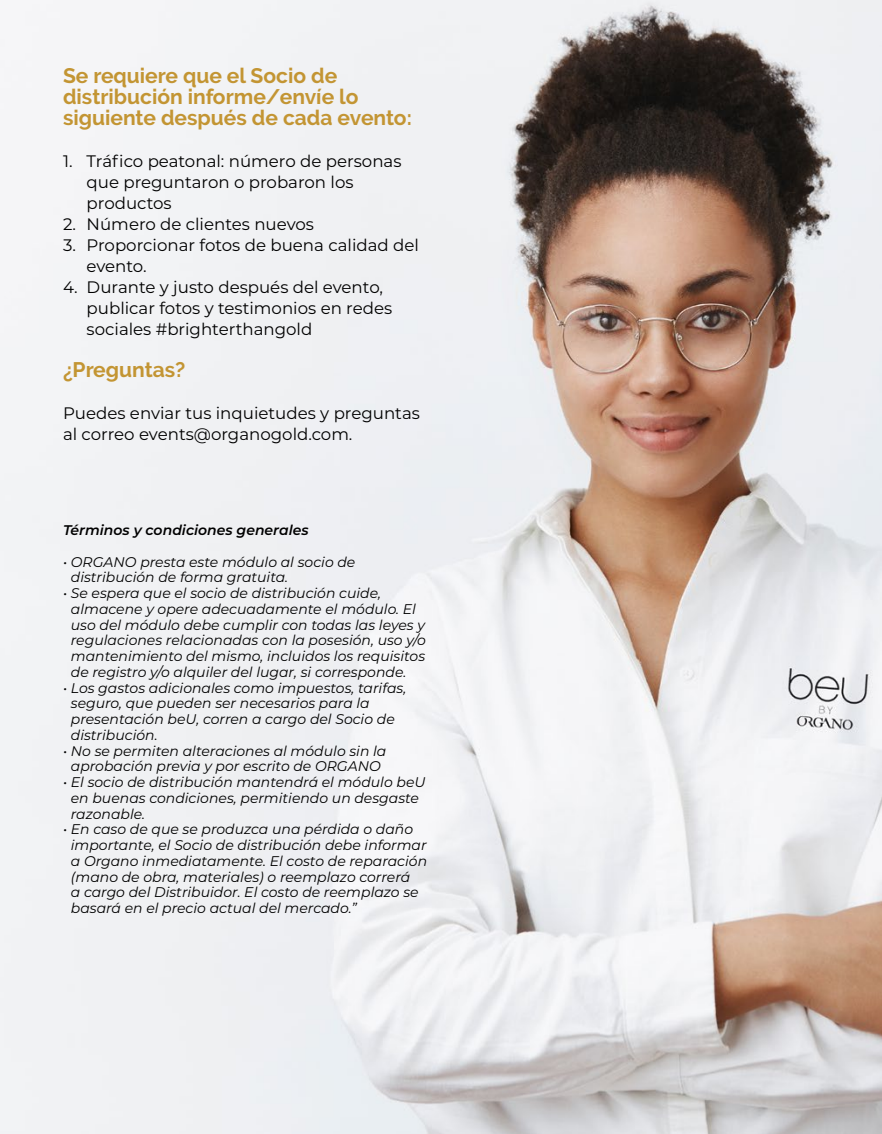
<style>
.page{position:relative;width:882px;height:1134px;background:#fff}
.page>*{position:absolute;margin:0;border:0;box-sizing:border-box;transform-origin:0 0}
.t1{font:700 21px/21px "Raleway";color:#c39533}
.t2{font:16.62px/21px "Montserrat";color:#000}
.t3{font:italic 14px/15.8px "Montserrat";color:#000}
.t4{font:italic 600 14px "Montserrat";color:#000}
</style>
<div class="page">
<img style="left:0;top:0;width:882px;height:1134px">
<h1 class="t1" style="left:63px;top:65px;width:350px">Se requiere que el Socio de distribución informe/envíe lo siguiente después de cada evento:</h1>
<p class="t2" style="left:87px;top:150px;width:316px;text-indent:-24px">1. Tráfico peatonal: número de personas que preguntaron o probaron los productos</p>
<p class="t2" style="left:63px;top:213px;width:253px">2. Número de clientes nuevos</p>
<p class="t2" style="left:87px;top:234px;width:334px;text-indent:-24px">3. Proporcionar fotos de buena calidad del evento.</p>
<p class="t2" style="left:87px;top:276px;width:307px;text-indent:-24px">4. Durante y justo después del evento, publicar fotos y testimonios en redes sociales #brighterthangold</p>
<h1 class="t1" style="left:63px;top:359px;width:124px">¿Preguntas?</h1>
<p class="t2" style="left:63px;top:402px;width:358px">Puedes enviar tus inquietudes y preguntas al correo events@organogold.com.</p>
<p class="t4" style="left:63px;top:520px;width:247px">Términos y condiciones generales</p>
<p class="t3" style="left:71px;top:553px;width:286px;text-indent:-8px">• ORGANO presta este módulo al socio de distribución de forma gratuita.</p>
<p class="t3" style="left:71px;top:585px;width:357px;text-indent:-8px">• Se espera que el socio de distribución cuide, almacene y opere adecuadamente el módulo. El uso del módulo debe cumplir con todas las leyes y regulaciones relacionadas con la posesión, uso y/o mantenimiento del mismo, incluidos los requisitos de registro y/o alquiler del lugar, si corresponde.</p>
<p class="t3" style="left:71px;top:679px;width:337px;text-indent:-8px">• Los gastos adicionales como impuestos, tarifas, seguro, que pueden ser necesarios para la presentación beU, corren a cargo del Socio de distribución.</p>
<p class="t3" style="left:63px;top:742px;width:325px;text-align:center">• No se permiten alteraciones al módulo sin la aprobación previa y por escrito de ORGANO</p>
<p class="t3" style="left:71px;top:774px;width:356px;text-indent:-8px">• El socio de distribución mantendrá el módulo beU en buenas condiciones, permitiendo un desgaste razonable.</p>
<p class="t3" style="left:71px;top:821px;width:358px;text-indent:-8px">• En caso de que se produzca una pérdida o daño importante, el Socio de distribución debe informar a Organo inmediatamente. El costo de reparación (mano de obra, materiales) o reemplazo correrá<br>a cargo del Distribuidor. El costo de reemplazo se basará en el precio actual del mercado.”</p>
</div>
